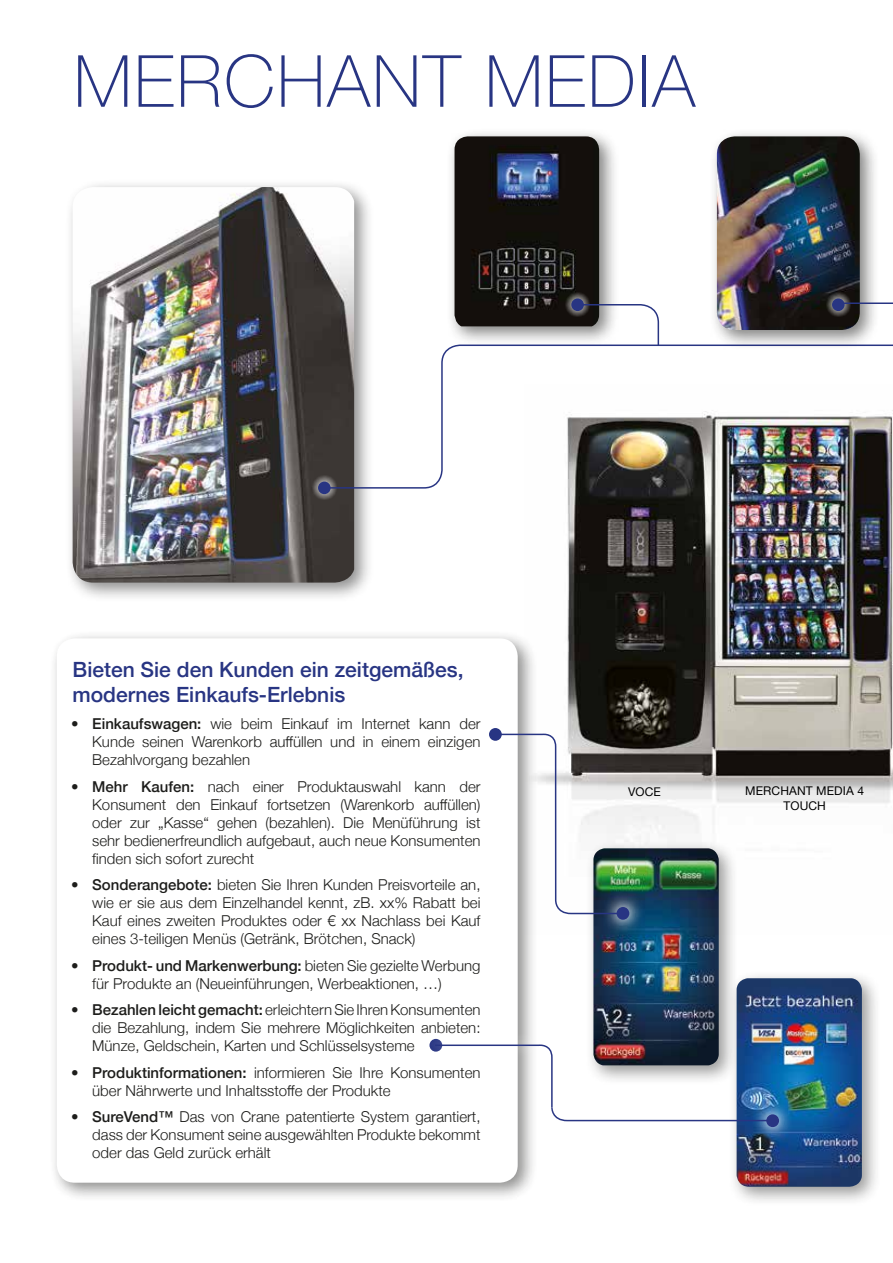
<style>
.page{position:relative;width:893px;height:1263px;background:#fff}
.page>*{position:absolute;margin:0;border:0;box-sizing:border-box;transform-origin:0 0}
.t1{font:100 72px "Helvetica Neue";letter-spacing:.03em;color:#283583}
.t2{font:500 21px/25.2px "Helvetica Neue";color:#283583}
.t3{font:300 15px/18px "Helvetica Neue";color:#1d1d1b;text-align:justify}
.t4{font:12px/14.4px "Helvetica Neue";letter-spacing:.01em;color:#000;text-align:center}
.s1{font-weight:500}
</style>
<div class="page">
<img style="left:567px;top:489px;width:326px;height:351px">
<div style="left:48px;top:630px;width:490px;height:573px;background:#1d1d1b;opacity:.55"></div>
<div style="left:57px;top:638px;width:461px;height:545px;background:#fff;border-radius:18px"></div>
<div style="left:64px;top:179px;width:310px;height:424px;background:#000;opacity:.45"></div>
<img style="left:73px;top:187px;width:281px;height:396px">
<svg style="left:312px;top:475px;width:25px;height:25px"></svg>
<div style="left:318px;top:482px;width:13px;height:12px;background:#283583;border-radius:50%"></div>
<img style="left:321px;top:344px;width:572px;height:145px">
<div style="left:709px;top:129px;width:171px;height:221px;background:#1d1d1b;opacity:.55"></div>
<img style="left:717px;top:136px;width:143px;height:194px">
<div style="left:447px;top:128px;width:173px;height:219px;background:#1d1d1b;opacity:.55"></div>
<img style="left:454px;top:136px;width:145px;height:190px">
<svg style="left:826px;top:292px;width:25px;height:25px"></svg>
<svg style="left:832px;top:298px;width:13px;height:13px"></svg>
<svg style="left:837px;top:302px;width:56px;height:43px"></svg>
<svg style="left:565px;top:292px;width:25px;height:25px"></svg>
<div style="left:571px;top:298px;width:13px;height:13px;background:#283583;border-radius:50%"></div>
<svg style="left:576px;top:303px;width:84px;height:44px"></svg>
<div style="left:729px;top:970px;width:153px;height:237px;background:#1d1d1b;opacity:.45"></div>
<img style="left:737px;top:978px;width:125px;height:209px">
<svg style="left:751px;top:1099px;width:43px;height:43px"></svg>
<div style="left:766px;top:1114px;width:13px;height:13px;background:#283583;border-radius:50%"></div>
<div style="left:586px;top:840px;width:153px;height:245px;background:#1d1d1b;opacity:.45"></div>
<img style="left:593px;top:848px;width:126px;height:195px">
<div style="left:425px;top:1033px;width:139px;height:84px;background:#fff"></div>
<svg style="left:434px;top:1043px;width:340px;height:79px"></svg>
<svg style="left:601px;top:892px;width:44px;height:43px"></svg>
<div style="left:617px;top:907px;width:12px;height:13px;background:#283583;border-radius:50%"></div>
<div style="left:489px;top:728px;width:13px;height:13px;background:#283583;border-radius:50%"></div>
<svg style="left:494px;top:733px;width:130px;height:182px"></svg>
<h1 class="t1" style="left:74px;top:27px;width:623px">MERCHANT MEDIA</h1>
<h2 class="t2" style="left:73px;top:655px;width:392px">Bieten Sie den Kunden ein zeitgemäßes, modernes Einkaufs-Erlebnis</h2>
<p class="t3" style="left:92px;top:714px;width:390px;text-indent:-21px"><span class="s1">• Einkaufswagen:</span> wie beim Einkauf im Internet kann der Kunde seinen Warenkorb auffüllen und in einem einzigen Bezahlvorgang bezahlen</p>
<p class="t3" style="left:92px;top:776px;width:390px;text-indent:-21px"><span class="s1">• Mehr Kaufen:</span> nach einer Produktauswahl kann der Konsument den Einkauf fortsetzen (Warenkorb auffüllen) oder zur „Kasse“ gehen (bezahlen). Die Menüführung ist sehr bedienerfreundlich aufgebaut, auch neue Konsumenten finden sich sofort zurecht</p>
<p class="t3" style="left:92px;top:875px;width:390px;text-indent:-21px"><span class="s1">• Sonderangebote:</span> bieten Sie Ihren Kunden Preisvorteile an, wie er sie aus dem Einzelhandel kennt, zB. xx% Rabatt bei Kauf eines zweiten Produktes oder € xx Nachlass bei Kauf eines 3-teiligen Menüs (Getränk, Brötchen, Snack)</p>
<p class="t3" style="left:92px;top:955px;width:390px;text-indent:-21px"><span class="s1">• Produkt- und Markenwerbung:</span> bieten Sie gezielte Werbung für Produkte an (Neueinführungen, Werbeaktionen, …)</p>
<p class="t3" style="left:92px;top:1000px;width:390px;text-indent:-21px"><span class="s1">• Bezahlen leicht gemacht:</span> erleichtern Sie Ihren Konsumenten die Bezahlung, indem Sie mehrere Möglichkeiten anbieten:<br>Münze, Geldschein, Karten und Schlüsselsysteme</p>
<p class="t3" style="left:92px;top:1062px;width:390px;text-indent:-21px"><span class="s1">• Produktinformationen:</span> informieren Sie Ihre Konsumenten über Nährwerte und Inhaltsstoffe der Produkte</p>
<p class="t3" style="left:92px;top:1107px;width:390px;text-indent:-21px"><span class="s1">• SureVend™</span> Das von Crane patentierte System garantiert, dass der Konsument seine ausgewählten Produkte bekommt oder das Geld zurück erhält</p>
<p class="t4" style="left:628px;top:785px;width:34px">VOCE</p>
<p class="t4" style="left:745px;top:785px;width:120px">MERCHANT MEDIA 4<br>TOUCH</p>
</div>
